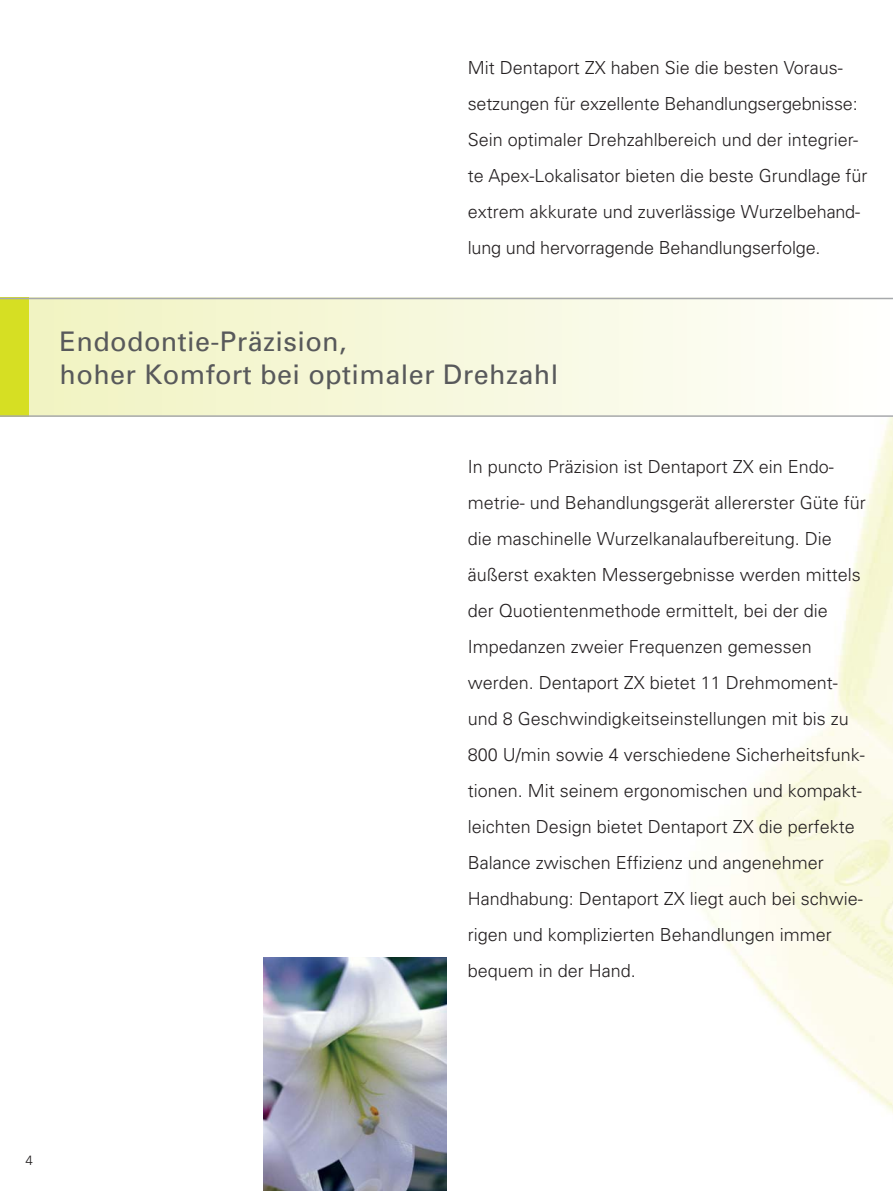
<style>
.page{position:relative;width:893px;height:1191px;background:#fff}
.page>*{position:absolute;margin:0;border:0;box-sizing:border-box;transform-origin:0 0}
.t1{font:27px/33px "Univers";letter-spacing:.015em;color:#58595b}
.t2{font:300 18px/36px "Univers";color:#231f20}
.t3{font:300 13.5px "Univers";color:#231f20}
</style>
<div class="page">
<img style="left:264px;top:957px;width:182px;height:233px">
<div style="left:0;top:298px;width:30px;height:119px;background:#d6df23"></div>
<div style="left:30px;top:298px;width:863px;height:119px;background:linear-gradient(to right,#f0f3c2,#fefefc)"></div>
<hr style="left:0;top:415px;width:893px;height:2px;background:#a7a9ac">
<hr style="left:0;top:298px;width:893px;height:1px;background:#a7a9ac">
<p class="t2" style="left:468px;top:51px;width:401px">Mit Dentaport ZX haben Sie die besten Voraus&shy;setzungen für exzellente Behandlungsergebnisse:<br>Sein optimaler Drehzahlbereich und der integrier&shy;te Apex-Lokalisator bieten die beste Grundlage für extrem akkurate und zuverlässige Wurzelbehand&shy;lung und hervorragende Behandlungserfolge.</p>
<h1 class="t1" style="left:60px;top:327px;width:500px">Endodontie-Präzision,<br>hoher Komfort bei optimaler Drehzahl</h1>
<p class="t2" style="left:468px;top:450px;width:400px">In puncto Präzision ist Dentaport ZX ein Endo&shy;metrie- und Behandlungsgerät allererster Güte für die maschinelle Wurzelkanalaufbereitung. Die äußerst exakten Messergebnisse werden mittels der Quotientenmethode ermittelt, bei der die Impedanzen zweier Frequenzen gemessen werden. Dentaport ZX bietet 11 Drehmoment&shy;und 8 Geschwindigkeitseinstellungen mit bis zu 800 U/min sowie 4 verschiedene Sicherheitsfunk&shy;tionen. Mit seinem ergonomischen und kompakt&shy;leichten Design bietet Dentaport ZX die perfekte Balance zwischen Effizienz und angenehmer Handhabung: Dentaport ZX liegt auch bei schwie&shy;rigen und komplizierten Behandlungen immer bequem in der Hand.</p>
<p class="t3" style="left:26px;top:1155px;width:9px">4</p>
</div>
